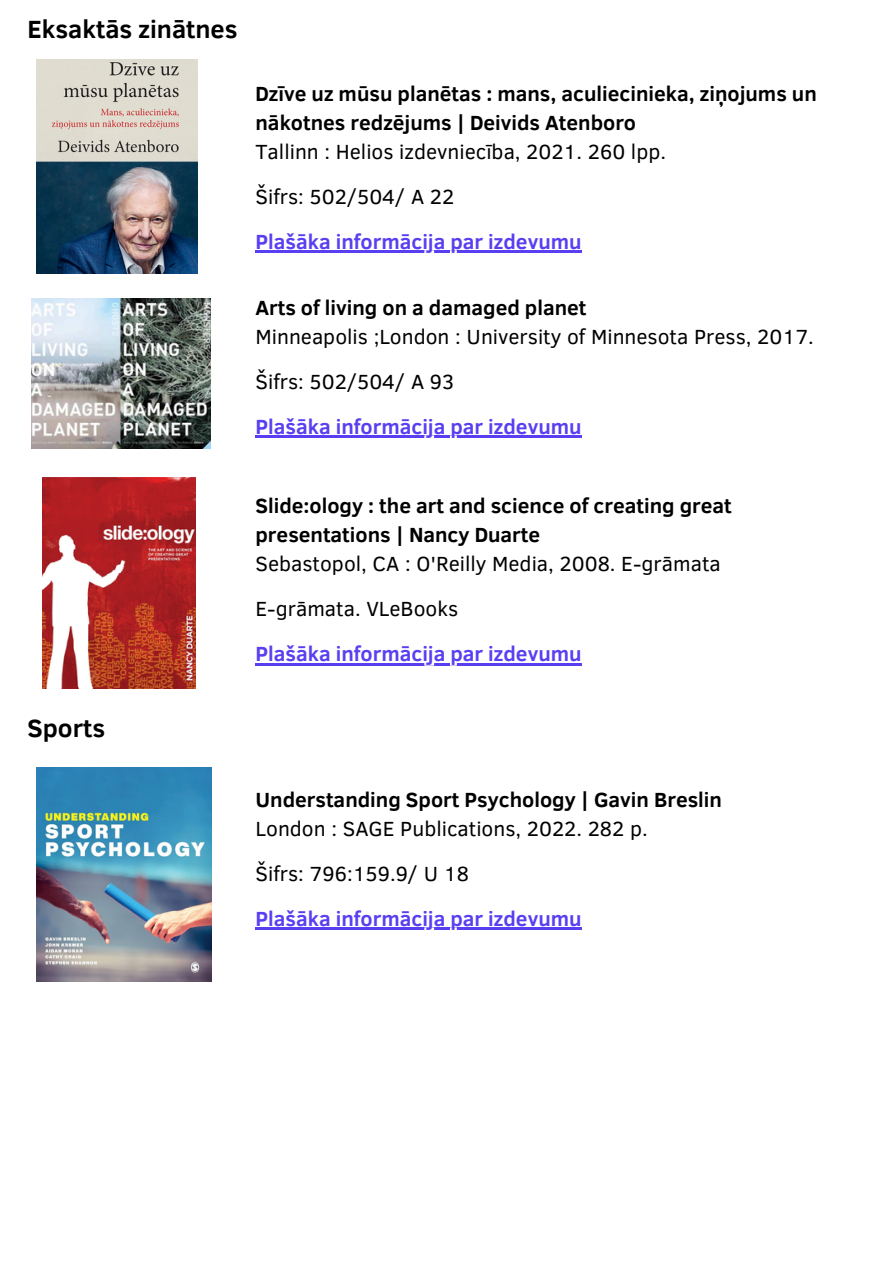
<style>
.page{position:relative;width:894px;height:1264px;background:#fff}
.page>*{position:absolute;margin:0;border:0;box-sizing:border-box;transform-origin:0 0}
.t1{font:700 25.5px "Clear Sans";color:#000}
.t2{font:21px/45px "Clear Sans";color:#000}
.t3{font:700 21px/29px "Clear Sans";color:#000}
.t4{font:700 21px "Clear Sans";color:#583ff1}
</style>
<div class="page">
<img style="left:37px;top:767px;width:174px;height:214px">
<img style="left:37px;top:59px;width:161px;height:214px">
<img style="left:31px;top:298px;width:179px;height:150px">
<img style="left:42px;top:477px;width:153px;height:211px">
<hr style="left:255px;top:251px;width:326px;height:2px;background:#583ff1">
<hr style="left:255px;top:663px;width:326px;height:2px;background:#583ff1">
<hr style="left:255px;top:927px;width:326px;height:2px;background:#583ff1">
<hr style="left:255px;top:436px;width:326px;height:2px;background:#583ff1">
<p class="t1" style="left:27px;top:11px;width:211px">Eksaktās zinātnes</p>
<p class="t3" style="left:255px;top:78px;width:562px">Dzīve uz mūsu planētas : mans, aculiecinieka, ziņojums un nākotnes redzējums | Deivids Atenboro</p>
<p class="t2" style="left:255px;top:128px;width:412px">Tallinn : Helios izdevniecība, 2021. 260 lpp.<br>Šifrs: 502/504/ A 22</p>
<p class="t4" style="left:255px;top:226px;width:327px">Plašāka informācija par izdevumu</p>
<p class="t3" style="left:255px;top:292px;width:332px">Arts of living on a damaged planet</p>
<p class="t2" style="left:255px;top:313px;width:559px">Minneapolis ;London : University of Minnesota Press, 2017.<br>Šifrs: 502/504/ A 93</p>
<p class="t4" style="left:255px;top:411px;width:327px">Plašāka informācija par izdevumu</p>
<p class="t1" style="left:27px;top:709px;width:79px">Sports</p>
<p class="t3" style="left:255px;top:490px;width:477px">Slide:ology : the art and science of creating great presentations | Nancy Duarte</p>
<p class="t2" style="left:255px;top:540px;width:466px">Sebastopol, CA : O'Reilly Media, 2008. E-grāmata<br>E-grāmata. VLeBooks</p>
<p class="t4" style="left:255px;top:638px;width:327px">Plašāka informācija par izdevumu</p>
<p class="t3" style="left:255px;top:784px;width:468px">Understanding Sport Psychology | Gavin Breslin</p>
<p class="t2" style="left:255px;top:804px;width:393px">London : SAGE Publications, 2022. 282 p.<br>Šifrs: 796:159.9/ U 18</p>
<p class="t4" style="left:255px;top:903px;width:327px">Plašāka informācija par izdevumu</p>
</div>
